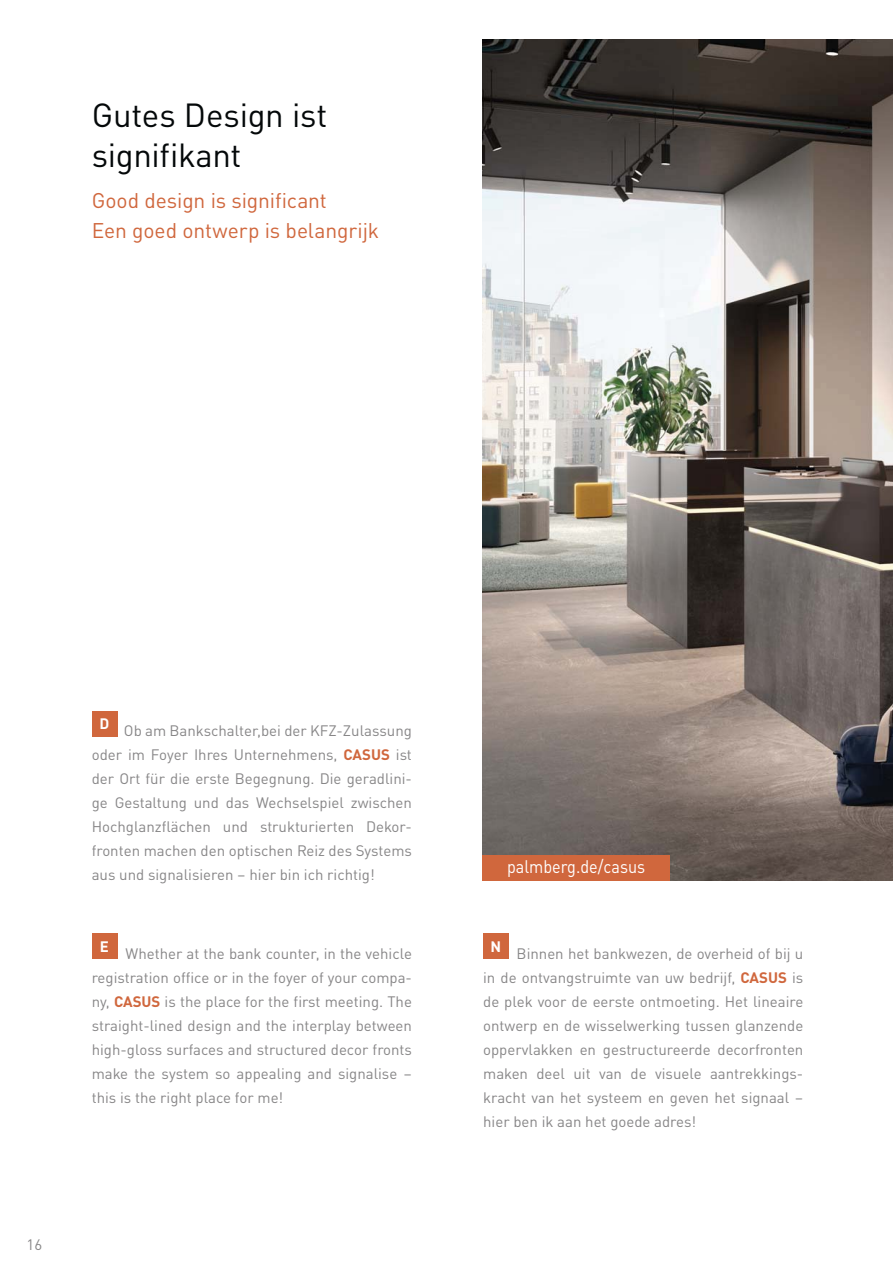
<style>
.page{position:relative;width:893px;height:1263px;background:#fff}
.page>*{position:absolute;margin:0;border:0;box-sizing:border-box;transform-origin:0 0}
.t1{font:33px/40.5px "DINOT";letter-spacing:-.01em;color:#040809}
.t2{font:21px/30px "DINOT";letter-spacing:-.005em;color:#d0673d}
.t3{font:18px "DINOT";color:#fff;scale:.9 1}
.t4{font:15px/24px "DINOT";color:#878687;text-align:justify}
.t5{font:700 15px "DINOT";color:#fff}
.s1{font-weight:700;color:#d0673d}
</style>
<div class="page">
<img style="left:483px;top:39px;width:410px;height:842px">
<div style="left:92px;top:711px;width:25px;height:25px;background:#d0673d"></div>
<div style="left:92px;top:933px;width:25px;height:26px;background:#d0673d"></div>
<div style="left:483px;top:933px;width:26px;height:26px;background:#d0673d"></div>
<div style="left:483px;top:855px;width:187px;height:26px;background:#d0673d"></div>
<h1 class="t1" style="left:92px;top:97px;width:237px">Gutes Design ist signifikant</h1>
<h2 class="t2" style="left:92px;top:187px;width:289px">Good design is significant<br>Een goed ontwerp is belangrijk</h2>
<p class="t5" style="left:100px;top:719px;width:11px">D</p>
<p class="t4" style="left:92px;top:720px;width:322px;text-indent:32px">Ob am Bankschalter,bei der KFZ-Zulassung oder im Foyer Ihres Unternehmens, <span class="s1">CASUS</span> ist der Ort für die erste Begegnung. Die geradlini&shy;ge Gestaltung und das Wechselspiel zwischen Hochglanzflächen und strukturierten Dekor&shy;fronten machen den optischen Reiz des Systems aus und signalisieren – hier bin ich richtig!</p>
<p class="t5" style="left:100px;top:941px;width:11px">E</p>
<p class="t4" style="left:92px;top:943px;width:322px;text-indent:34px">Whether at the bank counter, in the vehicle registration office or in the foyer of your compa&shy;ny, <span class="s1">CASUS</span> is the place for the first meeting. The straight-lined design and the interplay between high-gloss surfaces and structured decor fronts make the system so appealing and signalise – this is the right place for me!</p>
<p class="t4" style="left:27px;top:1234px;width:17px">16</p>
<p class="t3" style="left:507px;top:860px;width:155px">palmberg.de/casus</p>
<p class="t5" style="left:490px;top:941px;width:12px">N</p>
<p class="t4" style="left:483px;top:943px;width:322px;text-indent:33px">Binnen het bankwezen, de overheid of bij u in de ontvangstruimte van uw bedrijf, <span class="s1">CASUS</span> is de plek voor de eerste ontmoeting. Het lineaire ontwerp en de wisselwerking tussen glanzende oppervlakken en gestructureerde decorfronten maken deel uit van de visuele aantrekkings&shy;kracht van het systeem en geven het signaal – hier ben ik aan het goede adres!</p>
</div>
